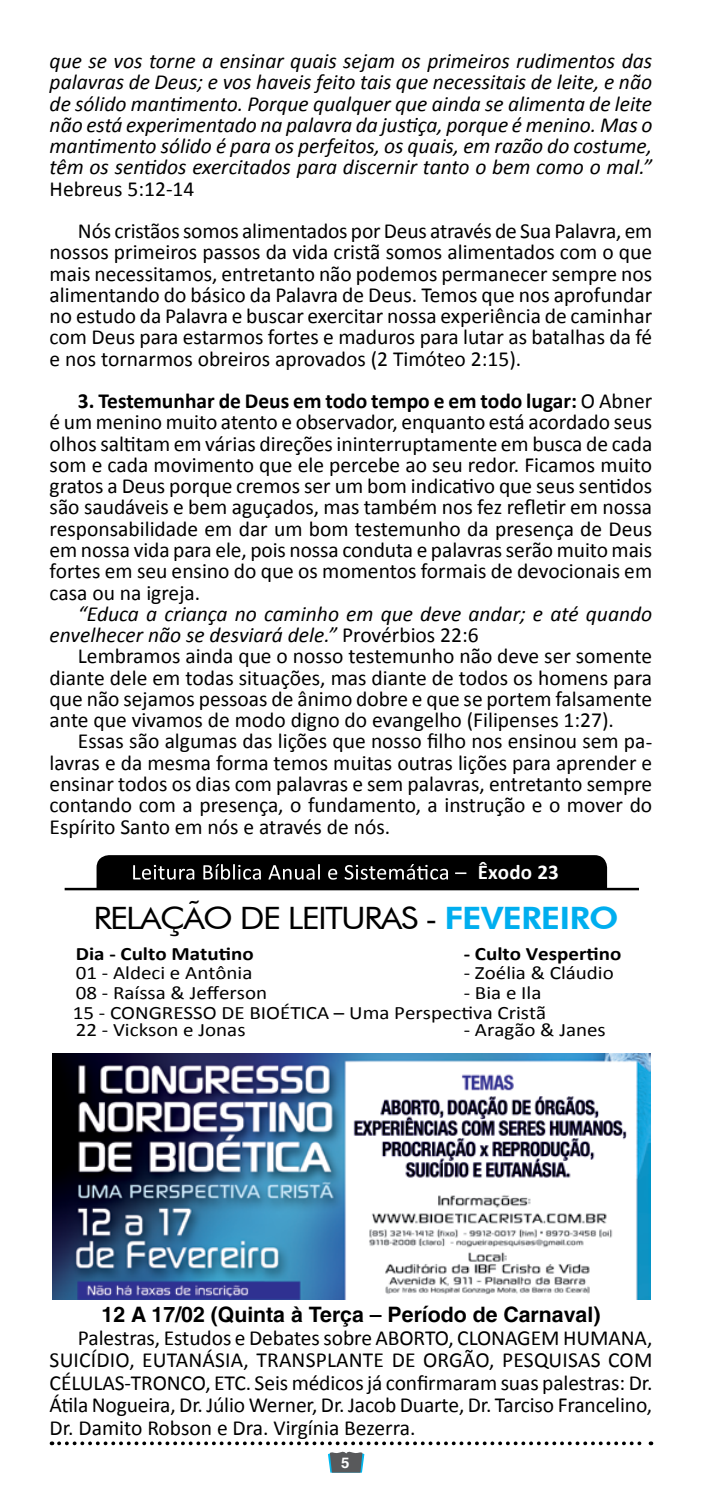
<style>
.page{position:relative;width:702px;height:1489px;background:#fff}
.page>*{position:absolute;margin:0;border:0;box-sizing:border-box;transform-origin:0 0}
.t1{font:30.75px "Futura BT";letter-spacing:-.045em;color:#000;scale:1.11 1}
.t2{font:21.5px/21.2px "Calibri";color:#000;text-align:justify}
.t3{font:italic 21.5px/21.2px "Calibri";color:#000;text-align:justify}
.t4{font:700 21.25px "Switzerland";color:#000}
.t5{font:700 21px "Calibri";letter-spacing:.01em;color:#fff}
.t6{font:19px/19.5px "Calibri";color:#000;scale:1.11 1}
.t7{font:700 19px "Calibri";color:#000;scale:1.11 1}
.t8{font:700 15px "Switzerland";color:#fff}
.s1{font-weight:700}
.s2{font-style:normal}
.s3{font-weight:800;color:#00aeef}
</style>
<div class="page">
<svg style="left:59px;top:1441px;width:592px;height:31px"></svg>
<hr style="left:65px;top:887px;width:574px;height:3px;background:#000">
<svg style="left:96px;top:855px;width:511px;height:33px;background:#161616"></svg>
<img style="left:53px;top:1053px;width:597px;height:246px">
<p class="t3" style="left:50px;top:50px;width:604px">que se vos torne a ensinar quais sejam os primeiros rudimentos das palavras de Deus; e vos haveis feito tais que necessitais de leite, e não de sólido mantimento. Porque qualquer que ainda se alimenta de leite não está experimentado na palavra da justiça, porque é menino. Mas o mantimento sólido é para os perfeitos, os quais, em razão do costume, têm os sentidos exercitados para discernir tanto o bem como o mal.”</p>
<p class="t2" style="left:78px;top:167px;width:576px;line-height:42.5px;text-indent:-28px">Hebreus 5:12-14<br>Nós cristãos somos alimentados por Deus através de Sua Palavra, em</p>
<p class="t2" style="left:50px;top:242px;width:604px">nossos primeiros passos da vida cristã somos alimentados com o que mais necessitamos, entretanto não podemos permanecer sempre nos alimentando do básico da Palavra de Deus. Temos que nos aprofundar no estudo da Palavra e buscar exercitar nossa experiência de caminhar com Deus para estarmos fortes e maduros para lutar as batalhas da fé e nos tornarmos obreiros aprovados (2 Timóteo 2:15).</p>
<p class="t2" style="left:50px;top:390px;width:604px;text-indent:28px"><span class="s1">3. Testemunhar de Deus em todo tempo e em todo lugar:</span> O Abner é um menino muito atento e observador, enquanto está acordado seus olhos saltitam em várias direções ininterruptamente em busca de cada som e cada movimento que ele percebe ao seu redor. Ficamos muito gratos a Deus porque cremos ser um bom indicativo que seus sentidos são saudáveis e bem aguçados, mas também nos fez refletir em nossa responsabilidade em dar um bom testemunho da presença de Deus em nossa vida para ele, pois nossa conduta e palavras serão muito mais fortes em seu ensino do que os momentos formais de devocionais em casa ou na igreja.</p>
<p class="t3" style="left:50px;top:602px;width:604px;text-indent:28px">“Educa a criança no caminho em que deve andar; e até quando envelhecer não se desviará dele.” <span class="s2">Provérbios 22:6</span></p>
<p class="t2" style="left:50px;top:645px;width:604px;text-indent:28px">Lembramos ainda que o nosso testemunho não deve ser somente diante dele em todas situações, mas diante de todos os homens para que não sejamos pessoas de ânimo dobre e que se portem falsamente ante que vivamos de modo digno do evangelho (Filipenses 1:27).</p>
<p class="t2" style="left:50px;top:730px;width:604px;text-indent:28px">Essas são algumas das lições que nosso filho nos ensinou sem pa&shy;lavras e da mesma forma temos muitas outras lições para aprender e ensinar todos os dias com palavras e sem palavras, entretanto sempre contando com a presença, o fundamento, a instrução e o mover do Espírito Santo em nós e através de nós.</p>
<p class="t5" style="left:477px;top:858px;width:83px">Êxodo 23</p>
<h1 class="t1" style="left:93px;top:899px;width:475px">RELAÇÃO DE LEITURAS - <span class="s3">FEVEREIRO</span></h1>
<p class="t7" style="left:76px;top:941px;width:162px">Dia - Culto Matutino</p>
<p class="t6" style="left:76px;top:963px;width:174px">01 - Aldeci e Antônia<br>08 - Raíssa &amp; Jefferson</p>
<p class="t7" style="left:464px;top:941px;width:143px">- Culto Vespertino</p>
<p class="t6" style="left:464px;top:963px;width:137px">- Zoélia &amp; Cláudio</p>
<p class="t6" style="left:464px;top:982px;width:71px">- Bia e Ila</p>
<p class="t6" style="left:73px;top:1003px;width:428px">15 - CONGRESSO DE BIOÉTICA – Uma Perspectiva Cristã</p>
<p class="t6" style="left:76px;top:1020px;width:154px">22 - Vickson e Jonas</p>
<p class="t6" style="left:464px;top:1020px;width:129px">- Aragão &amp; Janes</p>
<p class="t4" style="left:102px;top:1301px;width:500px">12 A 17/02 (Quinta à Terça – Período de Carnaval)</p>
<p class="t2" style="left:50px;top:1326px;width:604px;line-height:22.5px;text-indent:28px">Palestras, Estudos e Debates sobre ABORTO, CLONAGEM HUMANA, SUICÍDIO, EUTANÁSIA, TRANSPLANTE DE ORGÃO, PESQUISAS COM CÉLULAS-TRONCO, ETC. Seis médicos já confirmaram suas palestras: Dr.<br>Átila Nogueira, Dr. Júlio Werner, Dr. Jacob Duarte, Dr. Tarciso Francelino, Dr. Damito Robson e Dra. Virgínia Bezerra.</p>
<p class="t8" style="left:341px;top:1453px;width:10px">5</p>
</div>
